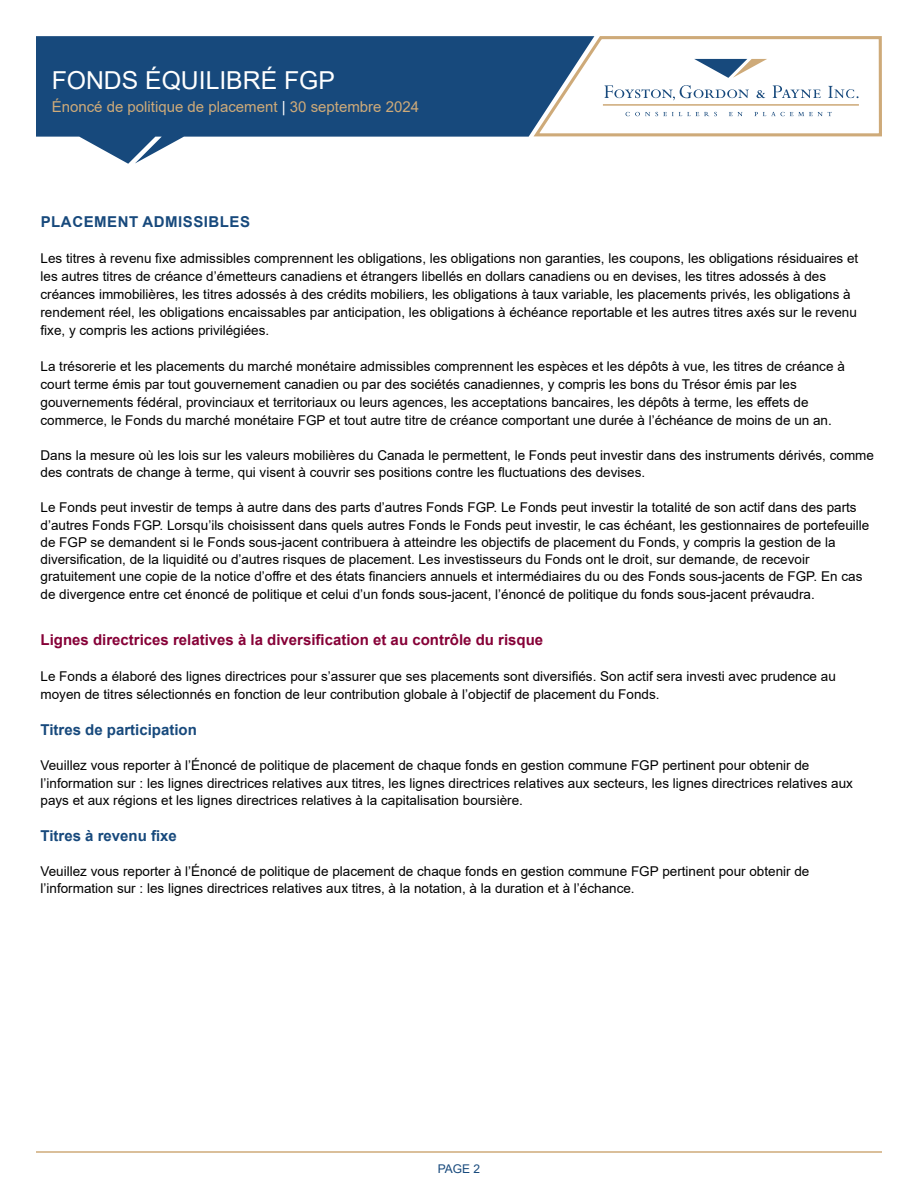
<style>
.page{position:relative;width:918px;height:1188px;background:#fff}
.page>*{position:absolute;margin:0;border:0;box-sizing:border-box;transform-origin:0 0}
.t1{font:24.75px "Arial";color:#fff}
.t2{font:700 15px "Arial";color:#860037}
.t3{font:15px "Arial";color:#ceaa79}
.t4{font:700 15px "Arial";color:#17497c}
.t5{font:700 15px "Arial";letter-spacing:.035em;color:#17497c}
.t6{font:13.5px/17.2px "Arial";color:#000}
.t7{font:12px "Arial";color:#17497c}
.s1{color:#fff}
</style>
<div class="page">
<svg style="left:36px;top:36px;width:495px;height:128px;fill:#17497c"></svg>
<svg style="left:531px;top:36px;width:351px;height:101px"></svg>
<hr style="left:36px;top:1151px;width:846px;height:2px;background:#ceaa79">
<h1 class="t1" style="left:52px;top:71px;width:285px">FONDS ÉQUILIBRÉ FGP</h1>
<p class="t3" style="left:52px;top:101px;width:369px">Énoncé de politique de placement <span class="s1">|</span> 30 septembre 2024</p>
<p class="t5" style="left:41px;top:215px;width:211px">PLACEMENT ADMISSIBLES</p>
<p class="t6" style="left:41px;top:249px;width:819px;line-height:18px">Les titres à revenu fixe admissibles comprennent les obligations, les obligations non garanties, les coupons, les obligations résiduaires et les autres titres de créance d’émetteurs canadiens et étrangers libellés en dollars canadiens ou en devises, les titres adossés à des créances immobilières, les titres adossés à des crédits mobiliers, les obligations à taux variable, les placements privés, les obligations à rendement réel, les obligations encaissables par anticipation, les obligations à échéance reportable et les autres titres axés sur le revenu fixe, y compris les actions privilégiées.</p>
<p class="t6" style="left:41px;top:357px;width:806px;line-height:18px">La trésorerie et les placements du marché monétaire admissibles comprennent les espèces et les dépôts à vue, les titres de créance à court terme émis par tout gouvernement canadien ou par des sociétés canadiennes, y compris les bons du Trésor émis par les gouvernements fédéral, provinciaux et territoriaux ou leurs agences, les acceptations bancaires, les dépôts à terme, les effets de commerce, le Fonds du marché monétaire FGP et tout autre titre de créance comportant une durée à l’échéance de moins de un an.</p>
<p class="t6" style="left:41px;top:448px;width:835px">Dans la mesure où les lois sur les valeurs mobilières du Canada le permettent, le Fonds peut investir dans des instruments dérivés, comme des contrats de change à terme, qui visent à couvrir ses positions contre les fluctuations des devises.</p>
<p class="t6" style="left:41px;top:500px;width:830px">Le Fonds peut investir de temps à autre dans des parts d’autres Fonds FGP. Le Fonds peut investir la totalité de son actif dans des parts d’autres Fonds FGP. Lorsqu’ils choisissent dans quels autres Fonds le Fonds peut investir, le cas échéant, les gestionnaires de portefeuille de FGP se demandent si le Fonds sous-jacent contribuera à atteindre les objectifs de placement du Fonds, y compris la gestion de la diversification, de la liquidité ou d’autres risques de placement. Les investisseurs du Fonds ont le droit, sur demande, de recevoir gratuitement une copie de la notice d’offre et des états financiers annuels et intermédiaires du ou des Fonds sous-jacents de FGP. En cas de divergence entre cet énoncé de politique et celui d’un fonds sous-jacent, l’énoncé de politique du fonds sous-jacent prévaudra.</p>
<p class="t2" style="left:41px;top:630px;width:504px">Lignes directrices relatives à la diversification et au contrôle du risque</p>
<p class="t6" style="left:41px;top:667px;width:797px;line-height:18px">Le Fonds a élaboré des lignes directrices pour s’assurer que ses placements sont diversifiés. Son actif sera investi avec prudence au moyen de titres sélectionnés en fonction de leur contribution globale à l’objectif de placement du Fonds.</p>
<p class="t4" style="left:41px;top:724px;width:158px">Titres de participation</p>
<p class="t6" style="left:41px;top:758px;width:814px">Veuillez vous reporter à l’Énoncé de politique de placement de chaque fonds en gestion commune FGP pertinent pour obtenir de l’information sur : les lignes directrices relatives aux titres, les lignes directrices relatives aux secteurs, les lignes directrices relatives aux pays et aux régions et les lignes directrices relatives à la capitalisation boursière.</p>
<p class="t4" style="left:41px;top:825px;width:138px">Titres à revenu fixe</p>
<p class="t6" style="left:41px;top:864px;width:770px">Veuillez vous reporter à l’Énoncé de politique de placement de chaque fonds en gestion commune FGP pertinent pour obtenir de l’information sur : les lignes directrices relatives aux titres, à la notation, à la duration et à l’échance.</p>
<p class="t7" style="left:438px;top:1164px;width:44px">PAGE 2</p>
</div>
